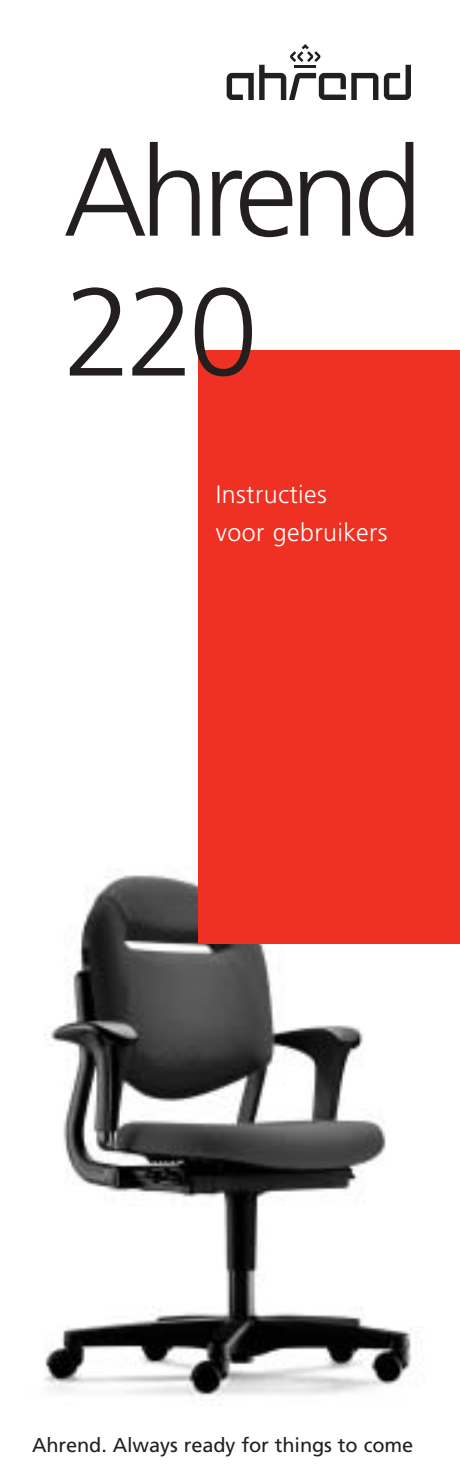
<style>
.page{position:relative;width:460px;height:1475px;background:#fff}
.page>*{position:absolute;margin:0;border:0;box-sizing:border-box;transform-origin:0 0}
.t1{font:300 125px "Frutiger";letter-spacing:-.055em;color:#231f1f}
.t2{font:300 25px/37.5px "Frutiger";letter-spacing:.015em;color:#fff}
.t3{font:20px "Frutiger";letter-spacing:-.005em;color:#231f1f}
</style>
<div class="page">
<img style="left:44px;top:869px;width:368px;height:531px">
<div style="left:198px;top:350px;width:262px;height:594px;background:#ee3123"></div>
<svg style="left:384px;top:65px;width:27px;height:35px"></svg>
<svg style="left:227px;top:44px;width:151px;height:56px"></svg>
<h1 class="t1" style="left:64px;top:142px;width:360px">Ahrend</h1>
<h1 class="t1" style="left:64px;top:282px;width:196px">220</h1>
<p class="t2" style="left:216px;top:478px;width:173px">Instructies<br>voor gebruikers</p>
<p class="t3" style="left:32px;top:1437px;width:383px">Ahrend. Always ready for things to come</p>
</div>
